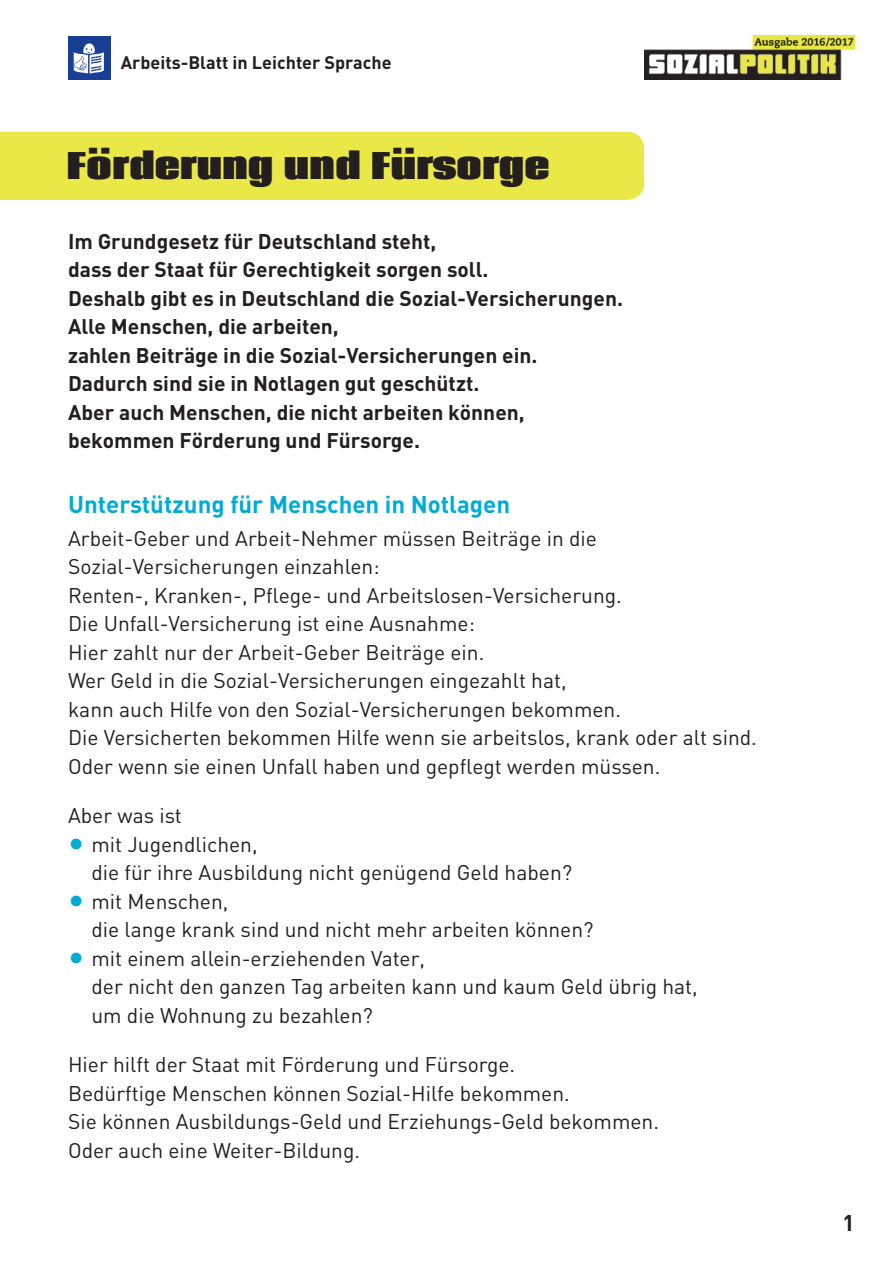
<style>
.page{position:relative;width:893px;height:1263px;background:#fff}
.page>*{position:absolute;margin:0;border:0;box-sizing:border-box;transform-origin:0 0}
.t1{font:800 34.5px "Coda";color:#231f20}
.t2{font:700 24px "DIN";color:#00acd5}
.t3{font:700 22.5px "DIN";color:#231f20}
.t4{font:21px/28.5px "DIN";color:#231f20}
.t5{font:700 21px/28.5px "DIN";color:#231f20}
.t6{font:700 18px "DIN";color:#231f20}
.s1{font-weight:700;font-size:33px;color:#00acd5}
</style>
<div class="page">
<div style="left:0;top:132px;width:644px;height:68px;background:#eae846"></div>
<img style="left:644px;top:35px;width:211px;height:44px">
<img style="left:68px;top:37px;width:43px;height:42px">
<p class="t6" style="left:121px;top:50px;width:272px">Arbeits-Blatt in Leichter Sprache</p>
<h1 class="t1" style="left:66px;top:134px;width:485px">Förderung und Fürsorge</h1>
<p class="t5" style="left:68px;top:226px;width:422px">Im Grundgesetz für Deutschland steht,<br>dass der Staat für Gerechtigkeit sorgen soll.</p>
<p class="t5" style="left:68px;top:283px;width:556px">Deshalb gibt es in Deutschland die Sozial-Versicherungen.</p>
<p class="t5" style="left:68px;top:312px;width:471px">Alle Menschen, die arbeiten,<br>zahlen Beiträge in die Sozial-Versicherungen ein.</p>
<p class="t5" style="left:68px;top:369px;width:413px">Dadurch sind sie in Notlagen gut geschützt.</p>
<p class="t5" style="left:68px;top:397px;width:458px">Aber auch Menschen, die nicht arbeiten können, bekommen Förderung und Fürsorge.</p>
<h2 class="t2" style="left:68px;top:488px;width:444px">Unterstützung für Menschen in Notlagen</h2>
<p class="t4" style="left:68px;top:523px;width:555px">Arbeit-Geber und Arbeit-Nehmer müssen Beiträge in die<br>Sozial-Versicherungen einzahlen:<br>Renten-, Kranken-, Pflege- und Arbeitslosen-Versicherung.</p>
<p class="t4" style="left:68px;top:609px;width:418px">Die Unfall-Versicherung ist eine Ausnahme:<br>Hier zahlt nur der Arbeit-Geber Beiträge ein.</p>
<p class="t4" style="left:68px;top:666px;width:555px">Wer Geld in die Sozial-Versicherungen eingezahlt hat,<br>kann auch Hilfe von den Sozial-Versicherungen bekommen.</p>
<p class="t4" style="left:68px;top:723px;width:690px">Die Versicherten bekommen Hilfe wenn sie arbeitslos, krank oder alt sind.</p>
<p class="t4" style="left:68px;top:751px;width:594px">Oder wenn sie einen Unfall haben und gepflegt werden müssen.</p>
<p class="t4" style="left:68px;top:801px;width:115px">Aber was ist</p>
<p class="t4" style="left:91px;top:829px;width:482px;text-indent:-23px"><span class="s1">•</span> mit Jugendlichen,<br>die für ihre Ausbildung nicht genügend Geld haben?</p>
<p class="t4" style="left:91px;top:886px;width:504px;text-indent:-23px"><span class="s1">•</span> mit Menschen,<br>die lange krank sind und nicht mehr arbeiten können?</p>
<p class="t4" style="left:91px;top:943px;width:608px;text-indent:-23px"><span class="s1">•</span> mit einem allein-erziehenden Vater,<br>der nicht den ganzen Tag arbeiten kann und kaum Geld übrig hat, um die Wohnung zu bezahlen?</p>
<p class="t4" style="left:68px;top:1050px;width:449px">Hier hilft der Staat mit Förderung und Fürsorge.</p>
<p class="t4" style="left:68px;top:1078px;width:503px">Bedürftige Menschen können Sozial-Hilfe bekommen.</p>
<p class="t4" style="left:68px;top:1107px;width:593px">Sie können Ausbildungs-Geld und Erziehungs-Geld bekommen.</p>
<p class="t4" style="left:68px;top:1135px;width:294px">Oder auch eine Weiter-Bildung.</p>
<p class="t3" style="left:842px;top:1208px;width:14px">1</p>
</div>
